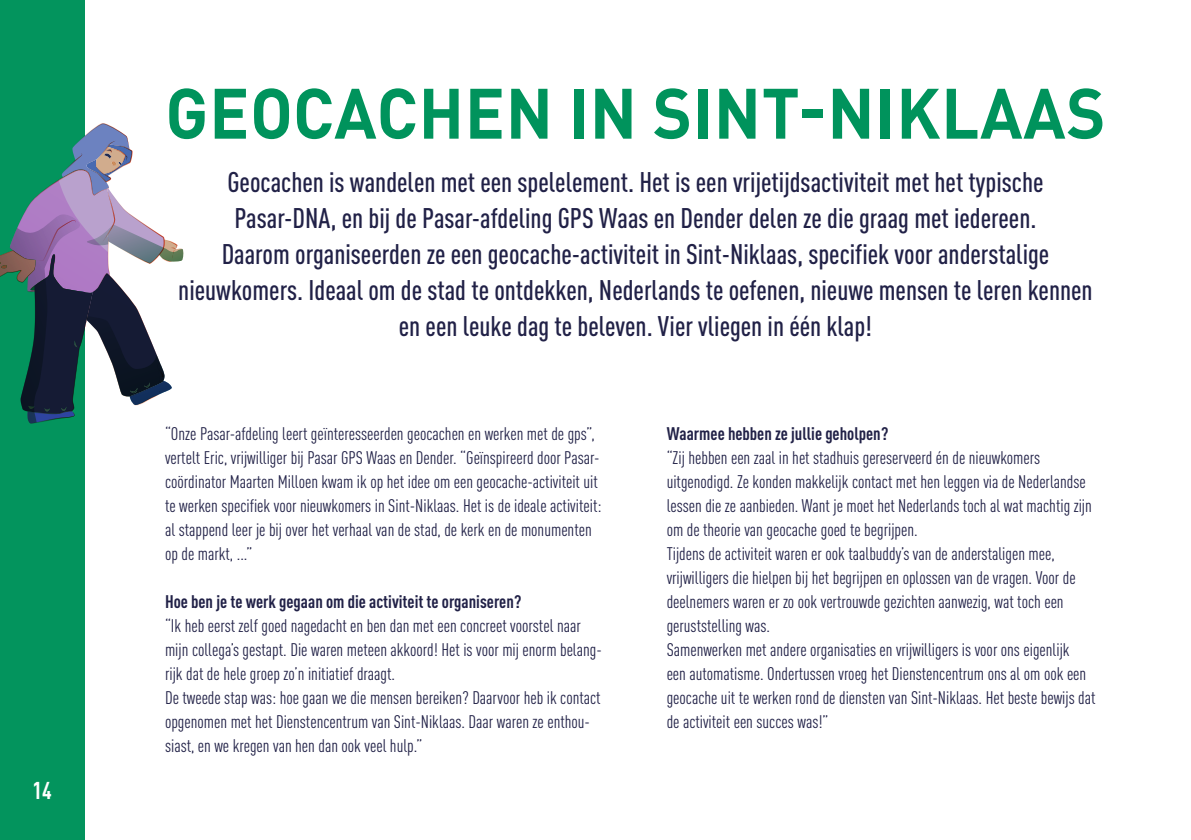
<style>
.page{position:relative;width:1191px;height:840px;background:#fff}
.page>*{position:absolute;margin:0;border:0;box-sizing:border-box;transform-origin:0 0}
.t1{font:700 70px "DINOT";letter-spacing:.01em;color:#00935c;scale:.95 1}
.t2{font:500 condensed 28px/36px "DINOT";color:#212147;text-align:center}
.t3{font:700 condensed 24px "DINOT";color:#fff}
.t4{font:condensed 18px/24px "DINOT";color:#212147}
.t5{font:700 condensed 18px "DINOT";color:#212147}
</style>
<div class="page">
<div style="left:0;top:0;width:84px;height:839px;background:#03945d"></div>
<hr style="left:1190px;top:130px;width:1px;height:39px;background:#fdefe6">
<svg style="left:0;top:123px;width:184px;height:300px"></svg>
<h3 class="t3" style="left:32px;top:775px;width:21px">14</h3>
<h1 class="t1" style="left:165px;top:67px;width:991px">GEOCACHEN IN SINT-NIKLAAS</h1>
<p class="t2" style="left:178px;top:163px;width:916px">Geocachen is wandelen met een spelelement. Het is een vrijetijdsactiviteit met het typische Pasar-DNA, en bij de Pasar-afdeling GPS Waas en Dender delen ze die graag met iedereen.<br>Daarom organiseerden ze een geocache-activiteit in Sint-Niklaas, specifiek voor anderstalige nieuwkomers. Ideaal om de stad te ontdekken, Nederlands te oefenen, nieuwe mensen te leren kennen en een leuke dag te beleven. Vier vliegen in één klap!</p>
<p class="t4" style="left:165px;top:421px;width:438px">“Onze Pasar-afdeling leert geïnteresseerden geocachen en werken met de gps”, vertelt Eric, vrijwilliger bij Pasar GPS Waas en Dender. “Geïnspireerd door Pasar&shy;coördinator Maarten Milloen kwam ik op het idee om een geocache-activiteit uit te werken specifiek voor nieuwkomers in Sint-Niklaas. Het is de ideale activiteit: al stappend leer je bij over het verhaal van de stad, de kerk en de monumenten op de markt, ...”</p>
<p class="t5" style="left:165px;top:590px;width:358px">Hoe ben je te werk gegaan om die activiteit te organiseren?</p>
<p class="t4" style="left:165px;top:613px;width:438px">“Ik heb eerst zelf goed nagedacht en ben dan met een concreet voorstel naar mijn collega’s gestapt. Die waren meteen akkoord! Het is voor mij enorm belang&shy;rijk dat de hele groep zo’n initiatief draagt.<br>De tweede stap was: hoe gaan we die mensen bereiken? Daarvoor heb ik contact opgenomen met het Dienstencentrum van Sint-Niklaas. Daar waren ze enthou&shy;siast, en we kregen van hen dan ook veel hulp.”</p>
<p class="t5" style="left:666px;top:422px;width:223px">Waarmee hebben ze jullie geholpen?</p>
<p class="t4" style="left:666px;top:445px;width:430px">“Zij hebben een zaal in het stadhuis gereserveerd én de nieuwkomers uitgenodigd. Ze konden makkelijk contact met hen leggen via de Nederlandse lessen die ze aanbieden. Want je moet het Nederlands toch al wat machtig zijn om de theorie van geocache goed te begrijpen.<br>Tijdens de activiteit waren er ook taalbuddy’s van de anderstaligen mee, vrijwilligers die hielpen bij het begrijpen en oplossen van de vragen. Voor de deelnemers waren er zo ook vertrouwde gezichten aanwezig, wat toch een geruststelling was.<br>Samenwerken met andere organisaties en vrijwilligers is voor ons eigenlijk<br>een automatisme. Ondertussen vroeg het Dienstencentrum ons al om ook een geocache uit te werken rond de diensten van Sint-Niklaas. Het beste bewijs dat de activiteit een succes was!”</p>
</div>
